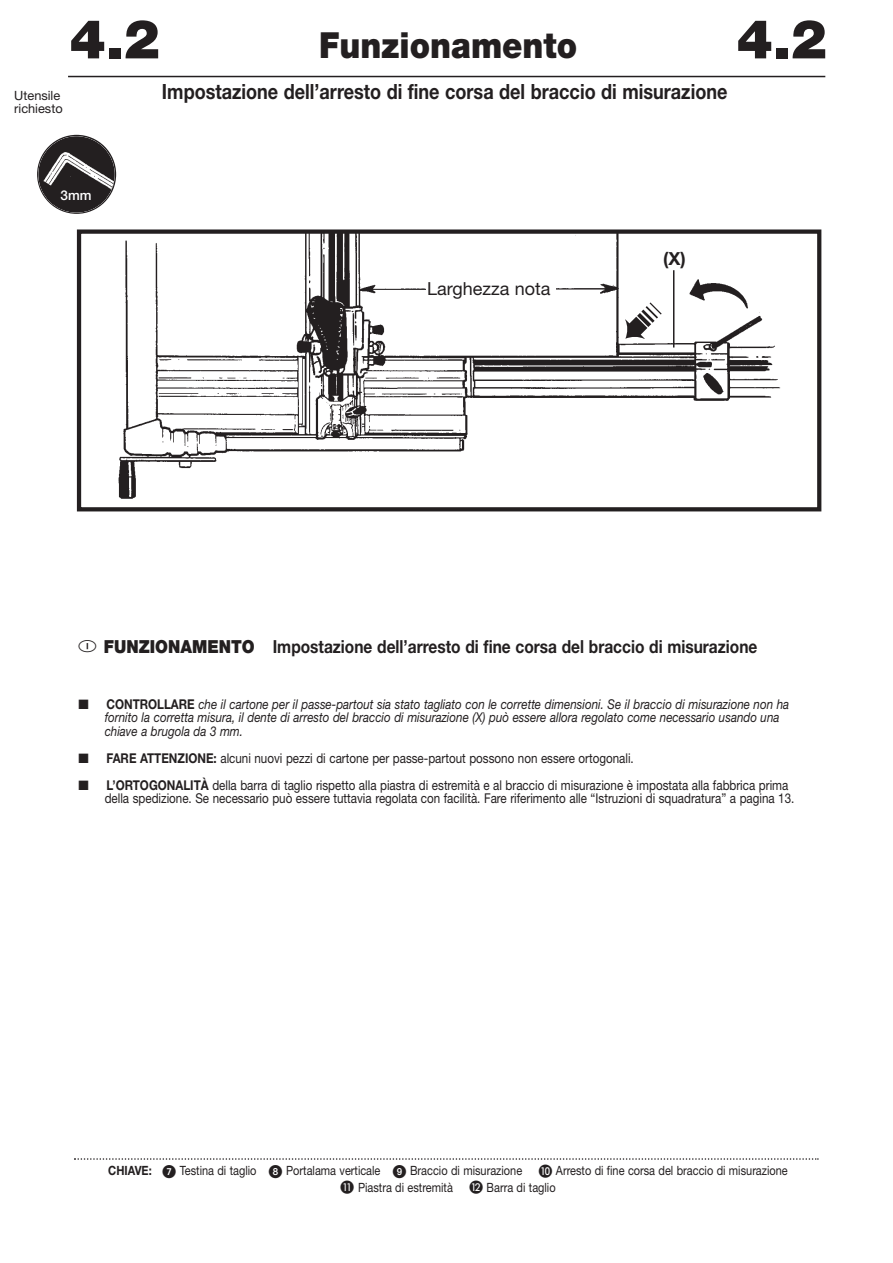
<style>
.page{position:relative;width:893px;height:1263px;background:#fff}
.page>*{position:absolute;margin:0;border:0;box-sizing:border-box;transform-origin:0 0}
.t1{font:900 54px "Helvetica Neue";color:#231f20}
.t2{font:900 36px "Helvetica Neue";color:#231f20;scale:.9 1}
.t3{font:700 21px "Helvetica Neue";color:#231f20;scale:.86 1}
.t4{font:700 18px "Helvetica Neue";color:#231f20;scale:.86 1}
.t5{font:18px "Helvetica Neue";color:#231f20}
.t6{font:700 18px "Helvetica Neue";color:#231f20}
.t7{font:13.5px/13.5px "Helvetica Neue";color:#231f20;scale:.86 1}
.t8{font:italic 13.5px/13.5px "Helvetica Neue";color:#231f20;scale:.86 1}
.t9{font:500 13.5px "Helvetica Neue";color:#fff}
.t10{font:12.75px "Helvetica Neue";color:#231f20;scale:.86 1}
.t11{font:12.75px/13.5px "Helvetica Neue";color:#231f20}
.t12{font:700 12.75px "Helvetica Neue";color:#231f20;scale:.86 1}
.s1{font-weight:900}
.s2{font-weight:700;font-style:normal}
.s3{font-weight:700}
</style>
<div class="page">
<svg style="left:37px;top:134px;width:80px;height:80px"></svg>
<img style="left:38px;top:136px;width:77px;height:77px;border-radius:50%">
<div style="left:57px;top:189px;width:38px;height:16px;background:#231f20"></div>
<img style="left:118px;top:234px;width:663px;height:265px">
<div style="left:77px;top:229px;width:744px;height:282px;border:4px solid #231f20"></div>
<div style="left:426px;top:281px;width:129px;height:25px;background:#fff"></div>
<hr style="left:673px;top:270px;width:1px;height:78px;background:#231f20">
<hr style="left:68px;top:76px;width:757px;height:1px;background:#231f20">
<svg style="left:74px;top:1158px;width:744px;height:2px"></svg>
<svg style="left:615px;top:298px;width:50px;height:50px"></svg>
<h1 class="t1" style="left:70px;top:20px;width:92px">4.2</h1>
<h2 class="t2" style="left:319px;top:33px;width:288px">Funzionamento</h2>
<p class="t11" style="left:14px;top:90px;width:50px">Utensile richiesto</p>
<h3 class="t3" style="left:162px;top:84px;width:659px">Impostazione dell’arresto di fine corsa del braccio di misurazione</h3>
<h1 class="t1" style="left:736px;top:20px;width:92px">4.2</h1>
<p class="t9" style="left:61px;top:191px;width:32px">3mm</p>
<h3 class="t5" style="left:427px;top:282px;width:125px">Larghezza nota</h3>
<h3 class="t6" style="left:663px;top:252px;width:24px">(X)</h3>
<h3 class="t4" style="left:104px;top:640px;width:761px"><span class="s1">FUNZIONAMENTO</span> Impostazione dell’arresto di fine corsa del braccio di misurazione</h3>
<p class="t8" style="left:105px;top:698px;width:797px;text-indent:-26px">■ <span class="s2">CONTROLLARE</span> che il cartone per il passe-partout sia stato tagliato con le corrette dimensioni. Se il braccio di misurazione non ha fornito la corretta misura, il dente di arresto del braccio di misurazione (X) può essere allora regolato come necessario usando una chiave a brugola da 3 mm.</p>
<p class="t7" style="left:78px;top:752px;width:647px">■ <span class="s3">FARE ATTENZIONE:</span> alcuni nuovi pezzi di cartone per passe-partout possono non essere ortogonali.</p>
<p class="t7" style="left:105px;top:779px;width:803px;text-indent:-26px">■ <span class="s3">L’ORTOGONALITÀ</span> della barra di taglio rispetto alla piastra di estremità e al braccio di misurazione è impostata alla fabbrica prima della spedizione. Se necessario può essere tuttavia regolata con facilità. Fare riferimento alle “Istruzioni di squadratura” a pagina 13.</p>
<p class="t12" style="left:108px;top:1166px;width:52px">CHIAVE:</p>
<p class="t10" style="left:180px;top:1166px;width:91px">Testina di taglio</p>
<p class="t10" style="left:286px;top:1166px;width:111px">Portalama verticale</p>
<p class="t10" style="left:410px;top:1166px;width:132px">Braccio di misurazione</p>
<p class="t10" style="left:556px;top:1166px;width:271px">Arresto di fine corsa del braccio di misurazione</p>
<p class="t10" style="left:358px;top:1183px;width:112px">Piastra di estremità</p>
<p class="t10" style="left:486px;top:1183px;width:82px">Barra di taglio</p>
</div>
